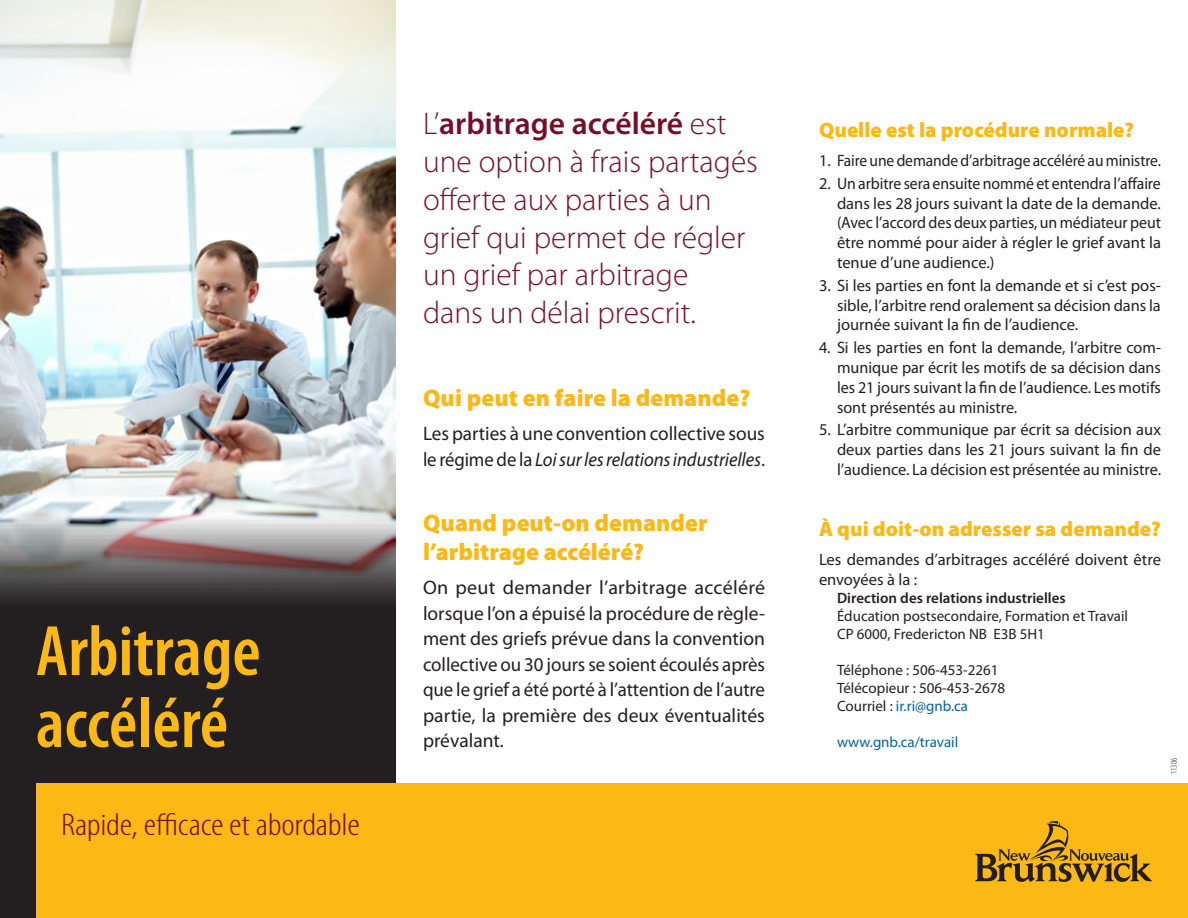
<style>
.page{position:relative;width:1188px;height:918px;background:#fff}
.page>*{position:absolute;margin:0;border:0;box-sizing:border-box;transform-origin:0 0}
.t1{font:600 condensed 72px/72px "Myriad Pro";color:#fcb814}
.t2{font:300 31.5px/37.8px "Myriad Pro";color:#770e28}
.t3{font:300 condensed 31.5px "Myriad Pro";letter-spacing:-.01em;color:#770e28;scale:1.2 1}
.t4{font:900 24px/28.8px "Myriad Pro";color:#fcb814}
.t5{font:900 21px "Myriad Pro";color:#fcb814}
.text-FRE{font:19.5px/25.5px "Myriad Pro";color:#231f20}
.text-FRE-2{font:16.5px/19.8px "Myriad Pro";color:#231f20;text-align:justify}
.t6{font:15px/18px "Myriad Pro";color:#231f20}
.t7{font:15px "Myriad Pro";color:#0063a4}
.t8{font:300 condensed 9px "Myriad Pro";color:#231f20}
.s1{font-weight:600}
.s2{font-style:italic}
.s3{color:#0063a4}
</style>
<div class="page">
<div style="left:0;top:0;width:396px;height:918px;background:#231f20"></div>
<div style="left:36px;top:783px;width:1152px;height:135px;background:#fcb814"></div>
<svg style="left:975px;top:821px;width:177px;height:61px"></svg>
<img style="left:0;top:0;width:396px;height:599px">
<p class="t1" style="left:36px;top:614px;width:226px">Arbitrage accéléré</p>
<p class="t3" style="left:61px;top:806px;width:251px">Rapide, efficace et abordable</p>
<p class="t2" style="left:423px;top:104px;width:337px">L’<span class="s1">arbitrage accéléré</span> est une option à frais partagés offerte aux parties à un grief qui permet de régler un grief par arbitrage<br>dans un délai prescrit.</p>
<p class="t4" style="left:423px;top:382px;width:329px">Qui peut en faire la demande?</p>
<p class="text-FRE" style="left:423px;top:421px;width:344px">Les parties à une convention collective sous le régime de la <span class="s2">Loi sur les relations industrielles</span>.</p>
<p class="t4" style="left:423px;top:507px;width:286px">Quand peut-on demander l’arbitrage accéléré?</p>
<p class="text-FRE" style="left:423px;top:574px;width:344px;text-align:justify">On peut demander l’arbitrage accéléré lorsque l’on a épuisé la procédure de règle&shy;ment des griefs prévue dans la convention collective ou 30 jours se soient écoulés après que le grief a été porté à l’attention de l’autre partie, la première des deux éventualités prévalant.</p>
<p class="t5" style="left:819px;top:116px;width:317px">Quelle est la procédure normale?</p>
<p class="text-FRE-2" style="left:819px;top:150px;width:343px">1. Faire une demande d’arbitrage accéléré au ministre.</p>
<p class="text-FRE-2" style="left:837px;top:173px;width:326px;text-indent:-18px">2. Un arbitre sera ensuite nommé et entendra l’affaire dans les 28 jours suivant la date de la demande. (Avec l’accord des deux parties, un médiateur peut être nommé pour aider à régler le grief avant la tenue d’une audience.)</p>
<p class="text-FRE-2" style="left:837px;top:275px;width:326px;text-indent:-18px">3. Si les parties en font la demande et si c’est pos&shy;sible, l’arbitre rend oralement sa décision dans la journée suivant la fin de l’audience.</p>
<p class="text-FRE-2" style="left:837px;top:338px;width:326px;text-indent:-18px">4. Si les parties en font la demande, l’arbitre com&shy;munique par écrit les motifs de sa décision dans les 21 jours suivant la fin de l’audience. Les motifs sont présentés au ministre.</p>
<p class="text-FRE-2" style="left:837px;top:420px;width:326px;text-indent:-18px">5. L’arbitre communique par écrit sa décision aux deux parties dans les 21 jours suivant la fin de l’audience. La décision est présentée au ministre.</p>
<p class="t5" style="left:819px;top:515px;width:343px">À qui doit-on adresser sa demande?</p>
<p class="text-FRE-2" style="left:819px;top:549px;width:344px">Les demandes d’arbitrages accéléré doivent être envoyées à la :</p>
<p class="t6" style="left:837px;top:589px;width:293px"><span class="s1">Direction des relations industrielles<br></span>Éducation postsecondaire, Formation et Travail<br>CP 6000, Fredericton NB E3B 5H1</p>
<p class="t6" style="left:837px;top:661px;width:170px">Téléphone : 506-453-2261<br>Télécopieur : 506-453-2678<br>Courriel : <span class="s3">ir.ri@gnb.ca</span></p>
<p class="t7" style="left:837px;top:733px;width:123px">www.gnb.ca/travail</p>
<p class="t8" style="left:1168px;top:774px;width:18px;rotate:-90deg">11306</p>
</div>
